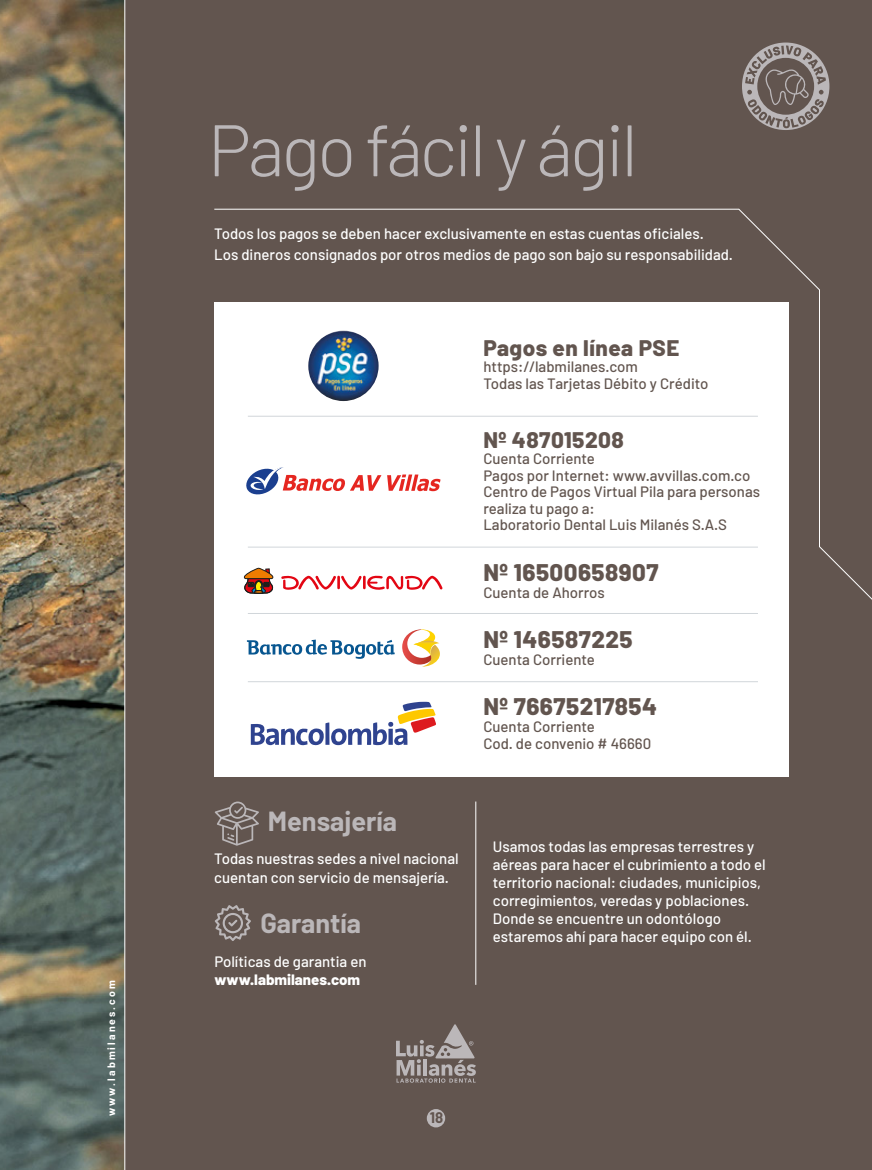
<style>
.page{position:relative;width:872px;height:1170px;background:#fff}
.page>*{position:absolute;margin:0;border:0;box-sizing:border-box;transform-origin:0 0}
.t1{font:300 72.6px "Barlow";letter-spacing:-.04em;color:#bbb7b9}
.t2{font:700 27px "Barlow";color:#bbb7b9}
.t3{font:800 24px "Barlow";letter-spacing:.02em;color:#62554f}
.t4{font:800 22.5px "Barlow";letter-spacing:.02em;color:#62554f}
.t5{font:500 15px/18px "Barlow";color:#fff}
.t6{font:500 15px/16.5px "Barlow";color:#62554f}
.t7{font:800 15px "Barlow";color:#fff}
.t8{font:700 15px "Barlow";color:#62554f}
.t9{font:700 10.5px "Barlow";letter-spacing:.2em;color:#fff}
</style>
<div class="page">
<div style="left:0;top:0;width:872px;height:1169px;background:#62554f"></div>
<img style="left:0;top:0;width:124px;height:1169px">
<svg style="left:396px;top:1024px;width:80px;height:58px"></svg>
<div style="left:427px;top:1108px;width:18px;height:19px;background:#bbb7b9;border-radius:50%"></div>
<svg style="left:742px;top:43px;width:87px;height:87px"></svg>
<svg style="left:215px;top:801px;width:44px;height:44px"></svg>
<svg style="left:215px;top:905px;width:36px;height:36px"></svg>
<hr style="left:475px;top:801px;width:1px;height:183px;background:#fff">
<hr style="left:124px;top:0;width:1px;height:1169px;background:#fff">
<div style="left:215px;top:302px;width:574px;height:475px;background:#fff"></div>
<svg style="left:214px;top:208px;width:658px;height:412px"></svg>
<svg style="left:251px;top:701px;width:185px;height:44px"></svg>
<svg style="left:387px;top:474px;width:53px;height:17px"></svg>
<svg style="left:244px;top:466px;width:137px;height:30px"></svg>
<svg style="left:242px;top:567px;width:200px;height:27px"></svg>
<svg style="left:247px;top:639px;width:148px;height:19px"></svg>
<svg style="left:402px;top:629px;width:38px;height:38px"></svg>
<img style="left:308px;top:330px;width:70px;height:71px;border-radius:35px">
<hr style="left:248px;top:681px;width:510px;height:1px;background:#d1d6da">
<hr style="left:248px;top:613px;width:510px;height:1px;background:#d1d6da">
<hr style="left:248px;top:546px;width:510px;height:1px;background:#d1d6da">
<hr style="left:248px;top:416px;width:510px;height:1px;background:#d1d6da">
<p class="t9" style="left:103px;top:1116px;width:138px;rotate:-90deg">www.labmilanes.com</p>
<h1 class="t1" style="left:208px;top:98px;width:431px">Pago fácil y ágil</h1>
<p class="t5" style="left:214px;top:223px;width:520px;line-height:21px">Todos los pagos se deben hacer exclusivamente en estas cuentas oficiales.<br>Los dineros consignados por otros medios de pago son bajo su responsabilidad.</p>
<h3 class="t4" style="left:483px;top:333px;width:197px">Pagos en línea PSE</h3>
<p class="t6" style="left:483px;top:358px;width:227px">https://labmilanes.com<br>Todas las Tarjetas Débito y Crédito</p>
<h3 class="t4" style="left:483px;top:425px;width:142px">Nº 487015208</h3>
<p class="t6" style="left:483px;top:450px;width:278px">Cuenta Corriente<br>Pagos por Internet: www.avvillas.com.co<br>Centro de Pagos Virtual Pila para personas realiza tu pago a:<br>Laboratorio Dental Luis Milanés S.A.S</p>
<h3 class="t3" style="left:483px;top:557px;width:176px">Nº 16500658907</h3>
<p class="t6" style="left:483px;top:583px;width:123px">Cuenta de Ahorros</p>
<h3 class="t3" style="left:483px;top:624px;width:151px">Nº 146587225</h3>
<p class="t6" style="left:483px;top:650px;width:113px">Cuenta Corriente</p>
<h2 class="t2" style="left:268px;top:801px;width:131px">Mensajería</h2>
<p class="t5" style="left:214px;top:849px;width:246px">Todas nuestras sedes a nivel nacional cuentan con servicio de mensajería.</p>
<h2 class="t2" style="left:260px;top:902px;width:102px">Garantía</h2>
<p class="t5" style="left:214px;top:951px;width:153px">Políticas de garantia en</p>
<p class="t7" style="left:214px;top:969px;width:147px">www.labmilanes.com</p>
<h3 class="t3" style="left:483px;top:692px;width:175px">Nº 76675217854</h3>
<p class="t6" style="left:483px;top:718px;width:169px">Cuenta Corriente<br>Cod. de convenio # 46660</p>
<p class="t5" style="left:493px;top:837px;width:274px">Usamos todas las empresas terrestres y aéreas para hacer el cubrimiento a todo el territorio nacional: ciudades, municipios, corregimientos, veredas y poblaciones.<br>Donde se encuentre un odontólogo estaremos ahí para hacer equipo con él.</p>
<p class="t8" style="left:430px;top:1106px;width:15px">18</p>
</div>
